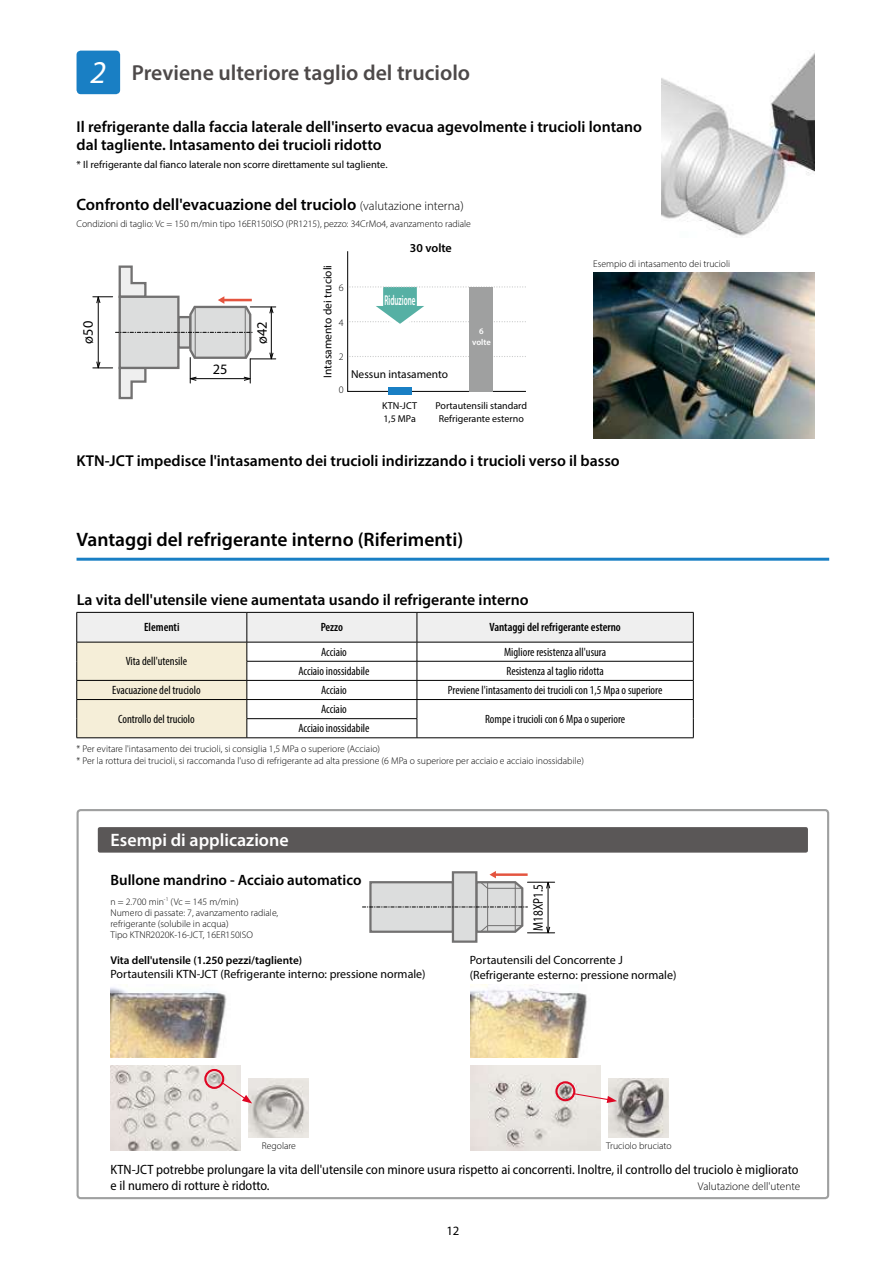
<style>
.page{position:relative;width:893px;height:1263px;background:#fff}
.page>*{position:absolute;margin:0;border:0;box-sizing:border-box;transform-origin:0 0}
.t1{font:italic 31.95px "Myriad Pro";color:#fff}
.t2{font:600 21.75px "Myriad Pro";color:#4d4949}
.t3{font:600 19.5px "Myriad Pro";color:#000}
.t4{font:600 18px "Myriad Pro";color:#fff}
.t5{font:600 16.5px "Myriad Pro";color:#000}
.t6{font:600 15.75px/18px "Myriad Pro";color:#000}
.t7{font:600 15px "Myriad Pro";color:#000}
.t8{font:14.4px "Myriad Pro";color:#000}
.t9{font:600 14.25px "Myriad Pro";color:#fff;scale:.5 1}
.t10{font:14.1px "Myriad Pro";color:#000;scale:.8 1}
.t11{font:semi-condensed 13.5px/16.5px "Myriad Pro";color:#000}
.t12{font:12.75px "Myriad Pro";color:#000}
.t13{font:600 12.15px "Myriad Pro";color:#000}
.t14{font:condensed 12px "Myriad Pro";color:#000}
.t15{font:12px/14.7px "Myriad Pro";color:#000}
.t16{font:600 condensed 12px "Myriad Pro";color:#000}
.t17{font:11.4px "Myriad Pro";color:#000}
.t18{font:600 11.25px "Myriad Pro";color:#000}
.t19{font:300 11.25px "Myriad Pro";color:#000}
.t20{font:10.5px "Myriad Pro";color:#000}
.t21{font:10.05px/12.9px "Myriad Pro";color:#000;text-align:center}
.t22{font:300 10.05px "Myriad Pro";color:#000}
.t23{font:300 9.75px/11.2px "Myriad Pro";color:#000}
.t24{font:600 8.55px "Myriad Pro";letter-spacing:-.005em;color:#fff}
.s1{font-weight:300;font-size:12.75px}
</style>
<div class="page">
<div style="left:77px;top:51px;width:43px;height:43px;background:#197fc4;border-radius:4px"></div>
<hr style="left:77px;top:558px;width:752px;height:3px;background:#197fc4">
<svg style="left:77px;top:611px;width:616px;height:1px"></svg>
<svg style="left:76px;top:612px;width:618px;height:126px"></svg>
<div style="left:77px;top:809px;width:752px;height:390px;border:2px solid #9fa0a0;border-radius:3px"></div>
<div style="left:98px;top:827px;width:710px;height:26px;background:#5a5757;border-radius:2px"></div>
<img style="left:111px;top:987px;width:116px;height:70px">
<img style="left:470px;top:985px;width:117px;height:72px">
<div style="left:453px;top:872px;width:23px;height:70px;background:#dcdddd"></div>
<div style="left:452px;top:871px;width:25px;height:72px;border:2px solid #727171"></div>
<svg style="left:362px;top:871px;width:193px;height:64px"></svg>
<svg style="left:347px;top:251px;width:179px;height:141px"></svg>
<div style="left:388px;top:388px;width:23px;height:7px;background:#197fc4"></div>
<div style="left:470px;top:287px;width:23px;height:104px;background:#9fa0a0"></div>
<svg style="left:93px;top:265px;width:183px;height:135px"></svg>
<img style="left:661px;top:53px;width:153px;height:184px">
<img style="left:470px;top:1066px;width:130px;height:85px">
<img style="left:609px;top:1079px;width:60px;height:58px">
<div style="left:555px;top:1081px;width:20px;height:20px;border:2px solid #df0623;border-radius:50%"></div>
<svg style="left:572px;top:1092px;width:45px;height:11px"></svg>
<img style="left:593px;top:272px;width:221px;height:166px">
<img style="left:111px;top:1066px;width:129px;height:85px">
<img style="left:249px;top:1079px;width:60px;height:58px">
<div style="left:204px;top:1069px;width:20px;height:20px;border:2px solid #df0623;border-radius:50%"></div>
<svg style="left:221px;top:1082px;width:31px;height:21px"></svg>
<h1 class="t1" style="left:90px;top:53px;width:17px">2</h1>
<h2 class="t2" style="left:132px;top:59px;width:340px">Previene ulteriore taglio del truciolo</h2>
<h3 class="t6" style="left:77px;top:117px;width:567px">Il refrigerante dalla faccia laterale dell'inserto evacua agevolmente i trucioli lontano dal tagliente. Intasamento dei trucioli ridotto</h3>
<p class="t20" style="left:77px;top:158px;width:312px">* Il refrigerante dal fianco laterale non scorre direttamente sul tagliente.</p>
<h3 class="t5" style="left:77px;top:194px;width:389px">Confronto dell'evacuazione del truciolo <span class="s1">(valutazione interna)</span></h3>
<p class="t23" style="left:77px;top:218px;width:396px">Condizioni di taglio: Vc = 150 m/min tipo 16ER150ISO (PR1215), pezzo: 34CrMo4, avanzamento radiale</p>
<h3 class="t8" style="left:79px;top:344px;width:24px;rotate:-90deg">ø50</h3>
<h3 class="t8" style="left:213px;top:360px;width:16px">25</h3>
<h3 class="t8" style="left:253px;top:344px;width:24px;rotate:-90deg">ø42</h3>
<p class="t17" style="left:321px;top:378px;width:114px;rotate:-90deg">Intasamento dei trucioli</p>
<p class="t22" style="left:339px;top:282px;width:6px">6</p>
<p class="t22" style="left:339px;top:317px;width:6px">4</p>
<p class="t22" style="left:339px;top:351px;width:6px">2</p>
<p class="t22" style="left:339px;top:384px;width:6px">0</p>
<p class="t13" style="left:410px;top:240px;width:43px">30 volte</p>
<h3 class="t9" style="left:385px;top:291px;width:63px">Riduzione</h3>
<p class="t17" style="left:351px;top:367px;width:99px">Nessun intasamento</p>
<p class="t24" style="left:479px;top:325px;width:6px">6</p>
<p class="t24" style="left:472px;top:337px;width:20px">volte</p>
<p class="t21" style="left:382px;top:399px;width:36px;text-align:left">KTN-JCT<br>1,5 MPa</p>
<p class="t21" style="left:436px;top:399px;width:93px">Portautensili standard<br>Refrigerante esterno</p>
<p class="t23" style="left:593px;top:258px;width:139px">Esempio di intasamento dei trucioli</p>
<h3 class="t6" style="left:77px;top:452px;width:545px">KTN-JCT impedisce l'intasamento dei trucioli indirizzando i trucioli verso il basso</h3>
<h3 class="t3" style="left:77px;top:527px;width:388px">Vantaggi del refrigerante interno (Riferimenti)</h3>
<h3 class="t6" style="left:77px;top:590px;width:453px">La vita dell'utensile viene aumentata usando il refrigerante interno</h3>
<p class="t16" style="left:144px;top:620px;width:37px">Elementi</p>
<p class="t16" style="left:321px;top:620px;width:24px">Pezzo</p>
<p class="t16" style="left:489px;top:620px;width:133px">Vantaggi del refrigerante esterno</p>
<p class="t14" style="left:126px;top:654px;width:63px">Vita dell'utensile</p>
<p class="t14" style="left:321px;top:644px;width:27px">Acciaio</p>
<p class="t14" style="left:504px;top:644px;width:104px">Migliore resistenza all'usura</p>
<p class="t14" style="left:298px;top:664px;width:73px">Acciaio inossidabile</p>
<p class="t14" style="left:506px;top:664px;width:99px">Resistenza al taglio ridotta</p>
<p class="t14" style="left:112px;top:683px;width:90px">Evacuazione del truciolo</p>
<p class="t14" style="left:321px;top:683px;width:27px">Acciaio</p>
<p class="t14" style="left:448px;top:683px;width:216px">Previene l'intasamento dei trucioli con 1,5 Mpa o superiore</p>
<p class="t14" style="left:118px;top:711px;width:78px">Controllo del truciolo</p>
<p class="t14" style="left:321px;top:702px;width:27px">Acciaio</p>
<p class="t14" style="left:485px;top:711px;width:142px">Rompe i trucioli con 6 Mpa o superiore</p>
<p class="t14" style="left:298px;top:721px;width:73px">Acciaio inossidabile</p>
<p class="t23" style="left:77px;top:742px;width:509px;line-height:12px">* Per evitare l'intasamento dei trucioli, si consiglia 1,5 MPa o superiore (Acciaio)<br>* Per la rottura dei trucioli, si raccomanda l'uso di refrigerante ad alta pressione (6 MPa o superiore per acciaio e acciaio inossidabile)</p>
<h3 class="t4" style="left:111px;top:828px;width:180px">Esempi di applicazione</h3>
<h3 class="t7" style="left:111px;top:870px;width:252px">Bullone mandrino - Acciaio automatico</h3>
<p class="t23" style="left:111px;top:896px;width:169px">n = 2.700 min<sup>-1</sup> (Vc = 145 m/min)<br>Numero di passate: 7, avanzamento radiale, refrigerante (solubile in acqua)<br>Tipo KTNR2020K-16-JCT, 16ER150ISO</p>
<p class="t18" style="left:111px;top:952px;width:193px">Vita dell'utensile (1.250 pezzi/tagliente)</p>
<p class="t15" style="left:111px;top:967px;width:317px">Portautensili KTN-JCT (Refrigerante interno: pressione normale)</p>
<h3 class="t10" style="left:529px;top:931px;width:60px;rotate:-90deg">M18XP1.5</h3>
<p class="t15" style="left:470px;top:952px;width:208px">Portautensili del Concorrente J (Refrigerante esterno: pressione normale)</p>
<p class="t23" style="left:262px;top:1140px;width:36px">Regolare</p>
<p class="t23" style="left:606px;top:1140px;width:67px">Truciolo bruciato</p>
<h3 class="t11" style="left:111px;top:1161px;width:690px">KTN-JCT potrebbe prolungare la vita dell'utensile con minore usura rispetto ai concorrenti. Inoltre, il controllo del truciolo è migliorato e il numero di rotture è ridotto.</h3>
<p class="t19" style="left:698px;top:1179px;width:104px">Valutazione dell'utente</p>
<h3 class="t12" style="left:446px;top:1223px;width:15px">12</h3>
</div>
